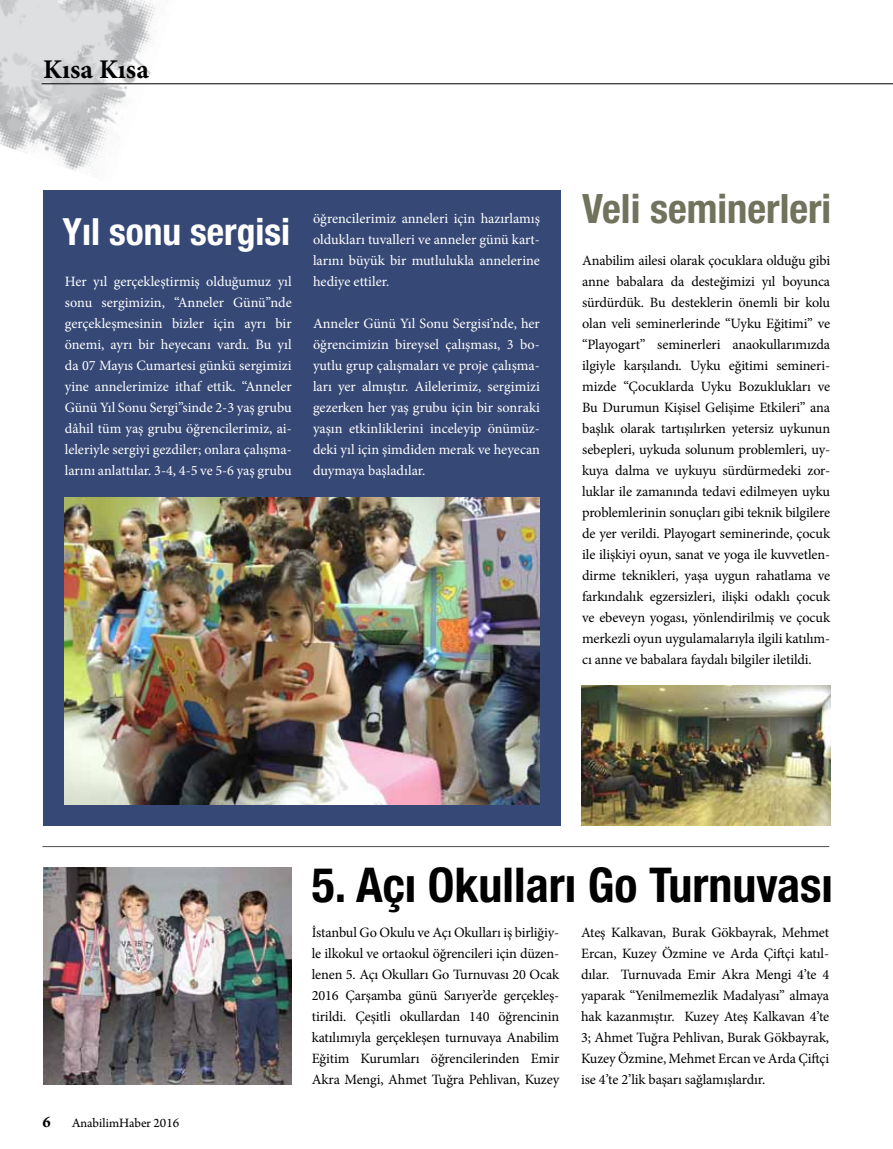
<style>
.page{position:relative;width:893px;height:1149px;background:#fff}
.page>*{position:absolute;margin:0;border:0;box-sizing:border-box;transform-origin:0 0}
.t1{font:700 condensed 48px "Helvetica Neue LT Pro";color:#000}
.t2{font:700 condensed 40.5px "Helvetica Neue LT Pro";color:#71735d}
.t3{font:700 condensed 37.5px "Helvetica Neue LT Pro";color:#fff}
.t4{font:700 27px "Minion Pro";color:#000}
.t5{font:700 16.5px "Arno Pro";color:#000}
.t6{font:14.25px/21px "Minion Pro";letter-spacing:-.01em;color:#000;text-align:justify}
.t7{font:14.25px/21px "Minion Pro";color:#fff;text-align:justify}
.t8{font:13.5px "Arno Pro";color:#000}
</style>
<div class="page">
<div style="left:43px;top:190px;width:518px;height:635px;background:#364876"></div>
<img style="left:0;top:0;width:176px;height:174px">
<hr style="left:42px;top:83px;width:851px;height:1px;background:#000">
<img style="left:65px;top:497px;width:475px;height:307px">
<img style="left:581px;top:685px;width:250px;height:140px">
<img style="left:44px;top:867px;width:248px;height:217px">
<hr style="left:43px;top:845px;width:786px;height:1px;background:#000">
<h3 class="t4" style="left:43px;top:50px;width:107px">Kısa Kısa</h3>
<h3 class="t3" style="left:63px;top:209px;width:229px">Yıl sonu sergisi</h3>
<p class="t7" style="left:65px;top:271px;width:228px">Her yıl gerçekleştirmiş olduğumuz yıl sonu sergimizin, “Anneler Günü”nde gerçekleşmesinin bizler için ayrı bir önemi, ayrı bir heyecanı vardı. Bu yıl da 07 Mayıs Cumartesi günkü sergimizi yine annelerimize ithaf ettik. “Anneler Günü Yıl Sonu Sergi”sinde 2-3 yaş grubu dâhil tüm yaş grubu öğrencilerimiz, ai&shy;leleriyle sergiyi gezdiler; onlara çalışma&shy;larını anlattılar. 3-4, 4-5 ve 5-6 yaş grubu</p>
<p class="t7" style="left:313px;top:208px;width:228px">öğrencilerimiz anneleri için hazırlamış oldukları tuvalleri ve anneler günü kart&shy;larını büyük bir mutlulukla annelerine hediye ettiler.</p>
<p class="t7" style="left:313px;top:313px;width:228px">Anneler Günü Yıl Sonu Sergisi’nde, her öğrencimizin bireysel çalışması, 3 bo&shy;yutlu grup çalışmaları ve proje çalışma&shy;ları yer almıştır. Ailelerimiz, sergimizi gezerken her yaş grubu için bir sonraki yaşın etkinliklerini inceleyip önümüz&shy;deki yıl için şimdiden merak ve heyecan duymaya başladılar.</p>
<h2 class="t2" style="left:582px;top:184px;width:251px">Veli seminerleri</h2>
<p class="t6" style="left:582px;top:250px;width:250px">Anabilim ailesi olarak çocuklara olduğu gibi anne babalara da desteğimizi yıl boyunca sürdürdük. Bu desteklerin önemli bir kolu olan veli seminerlerinde “Uyku Eğitimi” ve “Playogart” seminerleri anaokullarımızda ilgiyle karşılandı. Uyku eğitimi semineri&shy;mizde “Çocuklarda Uyku Bozuklukları ve Bu Durumun Kişisel Gelişime Etkileri” ana başlık olarak tartışılırken yetersiz uykunun sebepleri, uykuda solunum problemleri, uy&shy;kuya dalma ve uykuyu sürdürmedeki zor&shy;luklar ile zamanında tedavi edilmeyen uyku problemlerinin sonuçları gibi teknik bilgilere de yer verildi. Playogart seminerinde, çocuk ile ilişkiyi oyun, sanat ve yoga ile kuvvetlen&shy;dirme teknikleri, yaşa uygun rahatlama ve farkındalık egzersizleri, ilişki odaklı çocuk ve ebeveyn yogası, yönlendirilmiş ve çocuk merkezli oyun uygulamalarıyla ilgili katılım&shy;cı anne ve babalara faydalı bilgiler iletildi.</p>
<p class="t5" style="left:43px;top:1112px;width:10px">6</p>
<p class="t8" style="left:72px;top:1114px;width:109px">AnabilimHaber 2016</p>
<h1 class="t1" style="left:312px;top:855px;width:523px">5. Açı Okulları Go Turnuvası</h1>
<p class="t6" style="left:312px;top:922px;width:249px">İstanbul Go Okulu ve Açı Okulları iş birliğiy&shy;le ilkokul ve ortaokul öğrencileri için düzen&shy;lenen 5. Açı Okulları Go Turnuvası 20 Ocak 2016 Çarşamba günü Sarıyer’de gerçekleş&shy;tirildi. Çeşitli okullardan 140 öğrencinin katılımıyla gerçekleşen turnuvaya Anabilim Eğitim Kurumları öğrencilerinden Emir Akra Mengi, Ahmet Tuğra Pehlivan, Kuzey</p>
<p class="t6" style="left:581px;top:922px;width:250px">Ateş Kalkavan, Burak Gökbayrak, Mehmet Ercan, Kuzey Özmine ve Arda Çiftçi katıl&shy;dılar. Turnuvada Emir Akra Mengi 4’te 4 yaparak “Yenilmemezlik Madalyası” almaya hak kazanmıştır. Kuzey Ateş Kalkavan 4’te 3; Ahmet Tuğra Pehlivan, Burak Gökbayrak, Kuzey Özmine, Mehmet Ercan ve Arda Çiftçi ise 4’te 2’lik başarı sağlamışlardır.</p>
</div>
